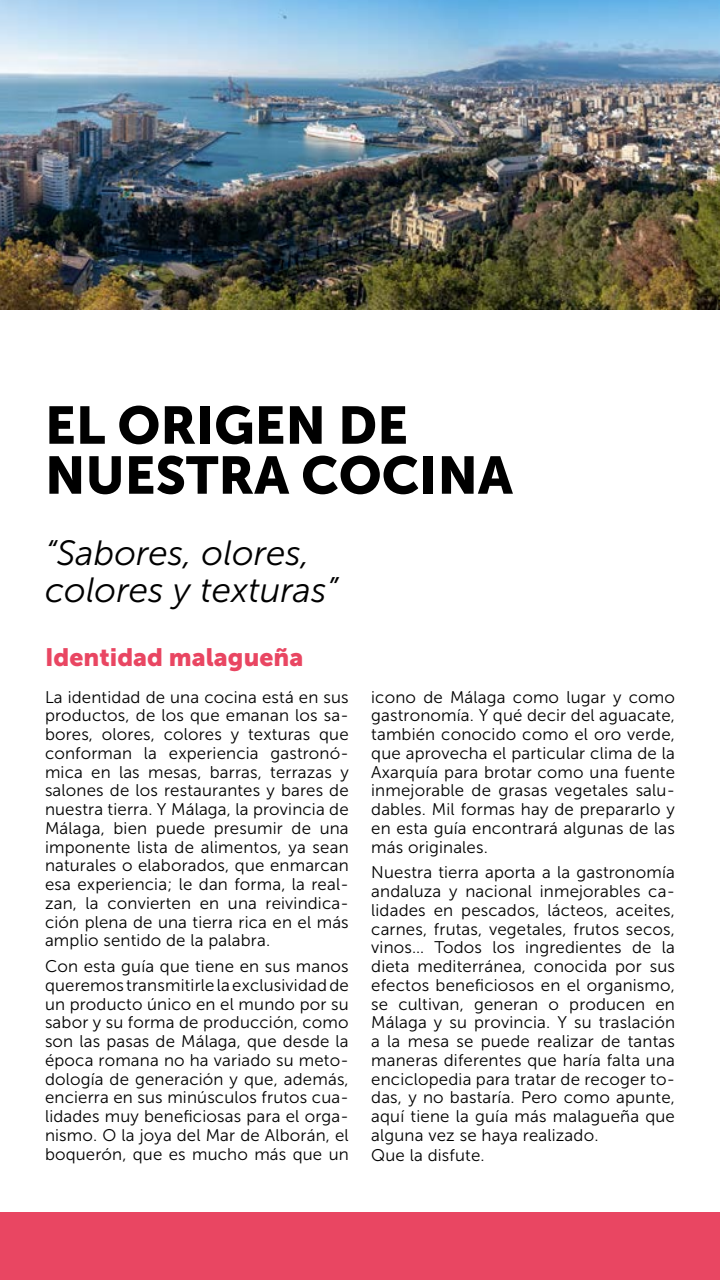
<style>
.page{position:relative;width:720px;height:1280px;background:#fff}
.page>*{position:absolute;margin:0;border:0;box-sizing:border-box;transform-origin:0 0}
.t1{font:52.5px/50px "Museo Sans 900";color:#000}
.t2{font:italic 35px/37.5px "Museo Sans 300";color:#000}
.t3{font:25px "Museo Sans 900";color:#e94662}
.t4{font:16.88px/18.8px "Museo Sans 300";letter-spacing:.01em;color:#000;text-align:justify}
</style>
<div class="page">
<div style="left:0;top:1212px;width:720px;height:68px;background:#e94662"></div>
<img style="left:0;top:0;width:720px;height:310px">
<h1 class="t1" style="left:45px;top:400px;width:469px">EL ORIGEN DE<br>NUESTRA COCINA</h1>
<h2 class="t2" style="left:45px;top:534px;width:295px">“Sabores, olores, colores y texturas”</h2>
<h3 class="t3" style="left:45px;top:643px;width:260px">Identidad malagueña</h3>
<p class="t4" style="left:45px;top:688px;width:305px">La identidad de una cocina está en sus productos, de los que emanan los sa&shy;bores, olores, colores y texturas que conforman la experiencia gastronó&shy;mica en las mesas, barras, terrazas y salones de los restaurantes y bares de nuestra tierra. Y Málaga, la provincia de Málaga, bien puede presumir de una imponente lista de alimentos, ya sean naturales o elaborados, que enmarcan esa experiencia; le dan forma, la real&shy;zan, la convierten en una reivindica&shy;ción plena de una tierra rica en el más amplio sentido de la palabra.</p>
<p class="t4" style="left:45px;top:957px;width:305px">Con esta guía que tiene en sus manos queremos transmitirle la exclusividad de un producto único en el mundo por su sabor y su forma de producción, como son las pasas de Málaga, que desde la época romana no ha variado su meto&shy;dología de generación y que, además, encierra en sus minúsculos frutos cua&shy;lidades muy beneficiosas para el orga&shy;nismo. O la joya del Mar de Alborán, el boquerón, que es mucho más que un</p>
<p class="t4" style="left:371px;top:688px;width:305px">icono de Málaga como lugar y como gastronomía. Y qué decir del aguacate, también conocido como el oro verde, que aprovecha el particular clima de la Axarquía para brotar como una fuente inmejorable de grasas vegetales salu&shy;dables. Mil formas hay de prepararlo y en esta guía encontrará algunas de las más originales.</p>
<p class="t4" style="left:371px;top:863px;width:305px;text-align:left">Nuestra tierra aporta a la gastronomía andaluza y nacional inmejorables ca&shy;lidades en pescados, lácteos, aceites, carnes, frutas, vegetales, frutos secos, vinos… Todos los ingredientes de la dieta mediterránea, conocida por sus efectos beneficiosos en el organismo, se cultivan, generan o producen en Málaga y su provincia. Y su traslación a la mesa se puede realizar de tantas maneras diferentes que haría falta una enciclopedia para tratar de recoger to&shy;das, y no bastaría. Pero como apunte, aquí tiene la guía más malagueña que alguna vez se haya realizado.<br>Que la disfute.</p>
</div>
